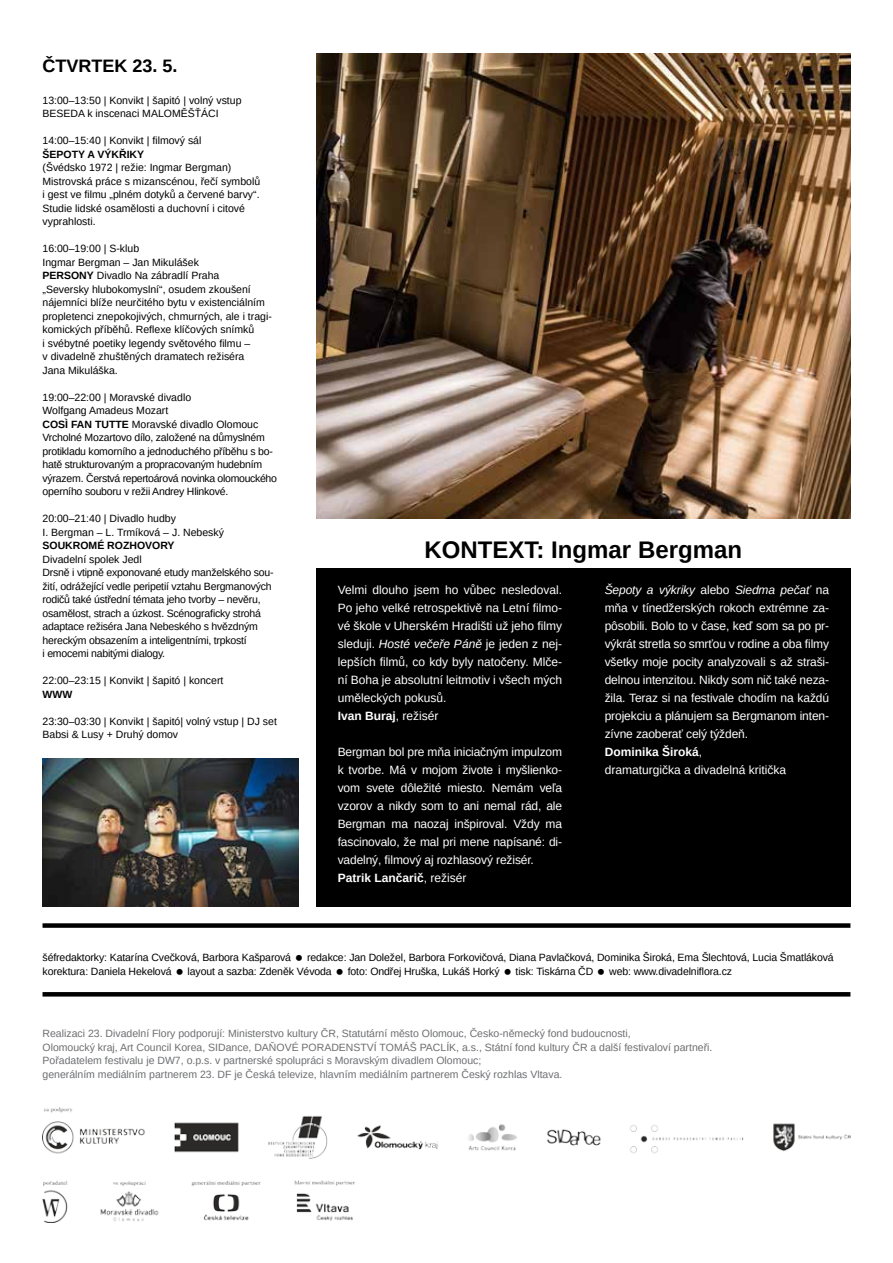
<style>
.page{position:relative;width:893px;height:1263px;background:#fff}
.page>*{position:absolute;margin:0;border:0;box-sizing:border-box;transform-origin:0 0}
.t1{font:700 24px "Arimo";color:#000}
.t2{font:700 18px "Arimo";color:#000}
.t3{font:12px/18px "Arimo";letter-spacing:-.01em;color:#fff}
.t4{font:10.5px/13.5px "Arimo";letter-spacing:-.01em;color:#000}
.t5{font:10.5px/13.5px "Arimo";color:#6d6e71}
.t6{font:700 10.5px "Arimo";color:#000}
.s1{font-weight:700}
.s2{font-style:italic}
</style>
<div class="page">
<img style="left:316px;top:54px;width:534px;height:465px">
<svg style="left:43px;top:992px;width:807px;height:4px;background:#040404"></svg>
<img style="left:43px;top:1108px;width:807px;height:115px">
<div style="left:43px;top:923px;width:807px;height:5px;background:#000"></div>
<div style="left:316px;top:568px;width:534px;height:338px;background:#000"></div>
<img style="left:43px;top:758px;width:255px;height:148px">
<h2 class="t2" style="left:43px;top:53px;width:137px">ČTVRTEK 23. 5.</h2>
<p class="t4" style="left:43px;top:93px;width:201px">13:00–13:50 | Konvikt | šapitó | volný vstup<br>BESEDA k inscenaci MALOMĚŠŤÁCI</p>
<p class="t4" style="left:43px;top:134px;width:160px">14:00–15:40 | Konvikt | filmový sál</p>
<p class="t6" style="left:43px;top:147px;width:103px">ŠEPOTY A VÝKŘIKY</p>
<p class="t4" style="left:43px;top:161px;width:219px">(Švédsko 1972 | režie: Ingmar Bergman)<br>Mistrovská práce s mizanscénou, řečí symbolů i gest ve filmu „plném dotyků a červené barvy“.<br>Studie lidské osamělosti a duchovní i citové vyprahlosti.</p>
<p class="t4" style="left:43px;top:242px;width:231px">16:00–19:00 | S-klub<br>Ingmar Bergman – Jan Mikulášek<br><span class="s1">PERSONY</span> Divadlo Na zábradlí Praha<br>„Seversky hlubokomyslní“, osudem zkoušení nájemníci blíže neurčitého bytu v existenciálním propletenci znepokojivých, chmurných, ale i tragi&shy;komických příběhů. Reflexe klíčových snímků<br>i svébytné poetiky legendy světového filmu –<br>v divadelně zhuštěných dramatech režiséra<br>Jana Mikuláška.</p>
<p class="t4" style="left:43px;top:390px;width:236px">19:00–22:00 | Moravské divadlo<br>Wolfgang Amadeus Mozart<br><span class="s1">COSÌ FAN TUTTE</span> Moravské divadlo Olomouc Vrcholné Mozartovo dílo, založené na důmyslném protikladu komorního a jednoduchého příběhu s bo&shy;hatě strukturovaným a propracovaným hudebním výrazem. Čerstvá repertoárová novinka olomouckého operního souboru v režii Andrey Hlinkové.</p>
<p class="t4" style="left:43px;top:512px;width:183px">20:00–21:40 | Divadlo hudby<br>I. Bergman – L. Trmíková – J. Nebeský</p>
<p class="t6" style="left:43px;top:538px;width:134px">SOUKROMÉ ROZHOVORY</p>
<p class="t4" style="left:43px;top:552px;width:233px">Divadelní spolek Jedl<br>Drsně i vtipně exponované etudy manželského sou&shy;žití, odrážející vedle peripetií vztahu Bergmanových rodičů také ústřední témata jeho tvorby – nevěru, osamělost, strach a úzkost. Scénograficky strohá adaptace režiséra Jana Nebeského s hvězdným hereckým obsazením a inteligentními, trpkostí<br>i emocemi nabitými dialogy.</p>
<p class="t4" style="left:43px;top:674px;width:182px">22:00–23:15 | Konvikt | šapitó | koncert</p>
<p class="t6" style="left:43px;top:687px;width:31px">WWW</p>
<p class="t4" style="left:43px;top:714px;width:236px">23:30–03:30 | Konvikt | šapitó| volný vstup | DJ set<br>Babsi &amp; Lusy + Druhý domov</p>
<h1 class="t1" style="left:425px;top:533px;width:319px">KONTEXT: Ingmar Bergman</h1>
<p class="t3" style="left:338px;top:581px;width:226px">Velmi dlouho jsem ho vůbec nesledoval.<br>Po jeho velké retrospektivě na Letní filmo&shy;vé škole v Uherském Hradišti už jeho filmy sleduji. <span class="s2">Hosté večeře Páně</span> je jeden z nej&shy;lepších filmů, co kdy byly natočeny. Mlče&shy;ní Boha je absolutní leitmotiv i všech mých uměleckých pokusů.<br><span class="s1">Ivan Buraj</span>, režisér</p>
<p class="t3" style="left:338px;top:743px;width:226px">Bergman bol pre mňa iniciačným impulzom k tvorbe. Má v mojom živote i myšlienko&shy;vom svete dôležité miesto. Nemám veľa vzorov a nikdy som to ani nemal rád, ale Bergman ma naozaj inšpiroval. Vždy ma fascinovalo, že mal pri mene napísané: di&shy;vadelný, filmový aj rozhlasový režisér.<br><span class="s1">Patrik Lančarič</span>, režisér</p>
<p class="t3" style="left:605px;top:581px;width:226px"><span class="s2">Šepoty a výkriky</span> alebo <span class="s2">Siedma pečať</span> na mňa v tínedžerských rokoch extrémne za&shy;pôsobili. Bolo to v čase, keď som sa po pr&shy;výkrát stretla so smrťou v rodine a oba filmy všetky moje pocity analyzovali s až straši&shy;delnou intenzitou. Nikdy som nič také neza&shy;žila. Teraz si na festivale chodím na každú projekciu a plánujem sa Bergmanom inten&shy;zívne zaoberať celý týždeň.<br><span class="s1">Dominika Široká</span>,<br>dramaturgička a divadelná kritička</p>
<p class="t4" style="left:43px;top:951px;width:250px">šéfredaktorky: Katarína Cvečková, Barbora Kašparová</p>
<p class="t4" style="left:307px;top:951px;width:528px">redakce: Jan Doležel, Barbora Forkovičová, Diana Pavlačková, Dominika Široká, Ema Šlechtová, Lucia Šmatláková</p>
<p class="t4" style="left:43px;top:964px;width:131px">korektura: Daniela Hekelová</p>
<p class="t4" style="left:188px;top:964px;width:146px">layout a sazba: Zdeněk Vévoda</p>
<p class="t4" style="left:348px;top:964px;width:153px">foto: Ondřej Hruška, Lukáš Horký</p>
<p class="t4" style="left:516px;top:964px;width:79px">tisk: Tiskárna ČD</p>
<p class="t4" style="left:609px;top:964px;width:124px">web: www.divadelniflora.cz</p>
<p class="t5" style="left:43px;top:1027px;width:671px">Realizaci 23. Divadelní Flory podporují: Ministerstvo kultury ČR, Statutární město Olomouc, Česko-německý fond budoucnosti,<br>Olomoucký kraj, Art Council Korea, SIDance, DAŇOVÉ PORADENSTVÍ TOMÁŠ PACLÍK, a.s., Státní fond kultury ČR a další festivaloví partneři.<br>Pořadatelem festivalu je DW7, o.p.s. v partnerské spolupráci s Moravským divadlem Olomouc;<br>generálním mediálním partnerem 23. DF je Česká televize, hlavním mediálním partnerem Český rozhlas Vltava.</p>
</div>
